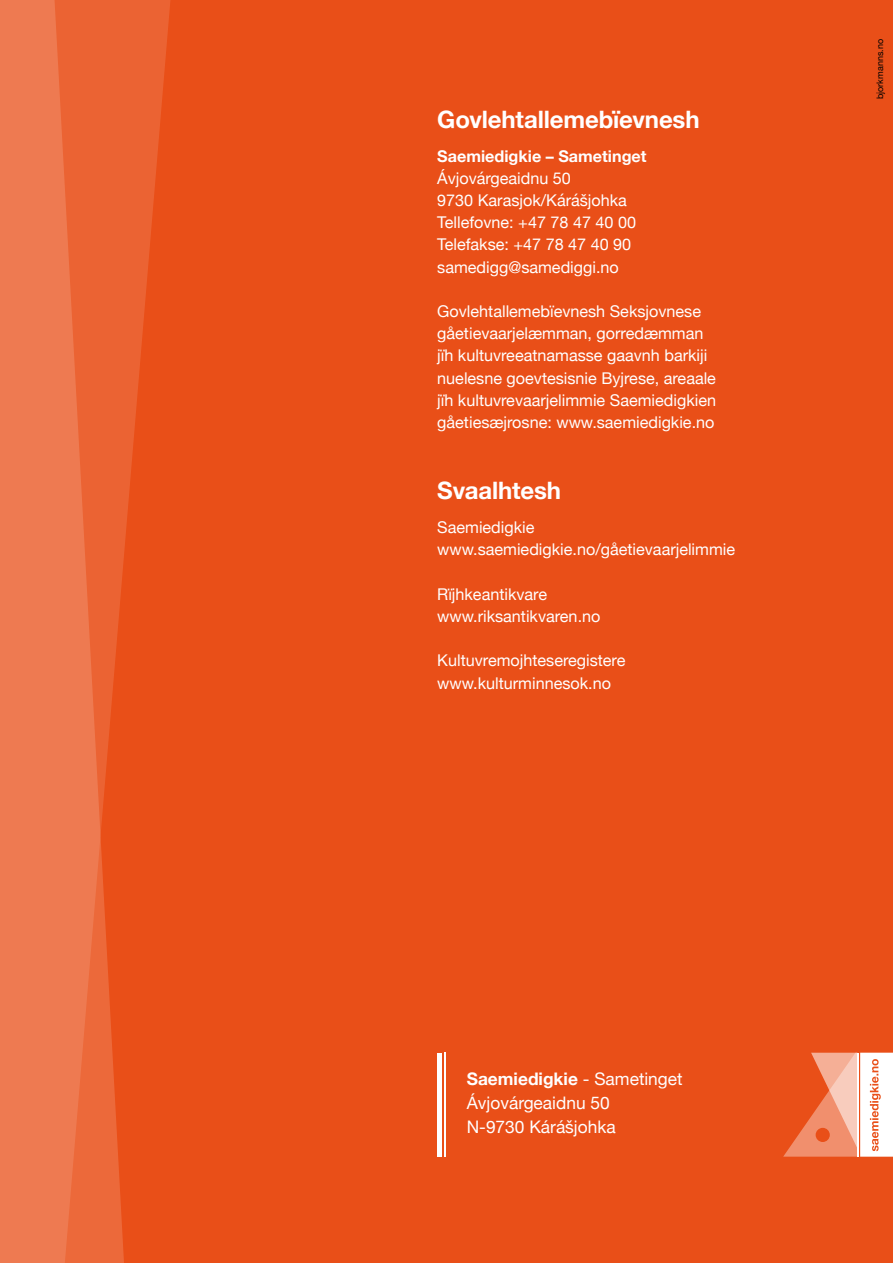
<style>
.page{position:relative;width:893px;height:1263px;background:#e94f18}
.page>*{position:absolute;margin:0;border:0;box-sizing:border-box;transform-origin:0 0}
.t1{font:700 24px "Helvetica Neue";letter-spacing:-.005em;color:#fff}
.t2{font:17.25px/23.9px "Helvetica Neue";color:#fff}
.t3{font:16.2px/22.2px "Helvetica Neue";color:#fff}
.t4{font:700 16.2px "Helvetica Neue";color:#fff}
.t5{font:9px "Helvetica Neue";color:#000}
.s1{font-weight:700}
</style>
<div class="page">
<svg style="left:0;top:0;width:170px;height:1263px"></svg>
<div style="left:437px;top:1053px;width:5px;height:104px;background:#fff"></div>
<hr style="left:444px;top:1053px;width:2px;height:104px;background:#fff">
<svg style="left:783px;top:1053px;width:110px;height:104px"></svg>
<h1 class="t1" style="left:437px;top:100px;width:264px">Govlehtallemebïevnesh</h1>
<p class="t4" style="left:437px;top:143px;width:211px">Saemiedigkie – Sametinget</p>
<p class="t3" style="left:437px;top:168px;width:200px">Ávjovárgeaidnu 50<br>9730 Karasjok/Kárášjohka<br>Tellefovne: +47 78 47 40 00<br>Telefakse: +47 78 47 40 90 samedigg@samediggi.no</p>
<p class="t3" style="left:437px;top:301px;width:280px">Govlehtallemebïevnesh Seksjovnese gåetievaarjelæmman, gorredæmman jïh kultuvreeatnamasse gaavnh barkiji nuelesne goevtesisnie Byjrese, areaale jïh kultuvrevaarjelimmie Saemiedigkien gåetiesæjrosne: www.saemiedigkie.no</p>
<h1 class="t1" style="left:437px;top:472px;width:125px">Svaalhtesh</h1>
<p class="t3" style="left:437px;top:517px;width:299px">Saemiedigkie www.saemiedigkie.no/gåetievaarjelimmie</p>
<p class="t3" style="left:437px;top:584px;width:165px">Rïjhkeantikvare www.riksantikvaren.no</p>
<p class="t3" style="left:437px;top:650px;width:190px">Kultuvremojhteseregistere www.kulturminnesok.no</p>
<p class="t5" style="left:874px;top:99px;width:61px;rotate:-90deg">bjorkmanns.no</p>
<p class="t2" style="left:467px;top:1068px;width:217px"><span class="s1">Saemiedigkie</span> - Sametinget<br>Ávjovárgeaidnu 50<br>N-9730 Kárášjohka</p>
</div>
